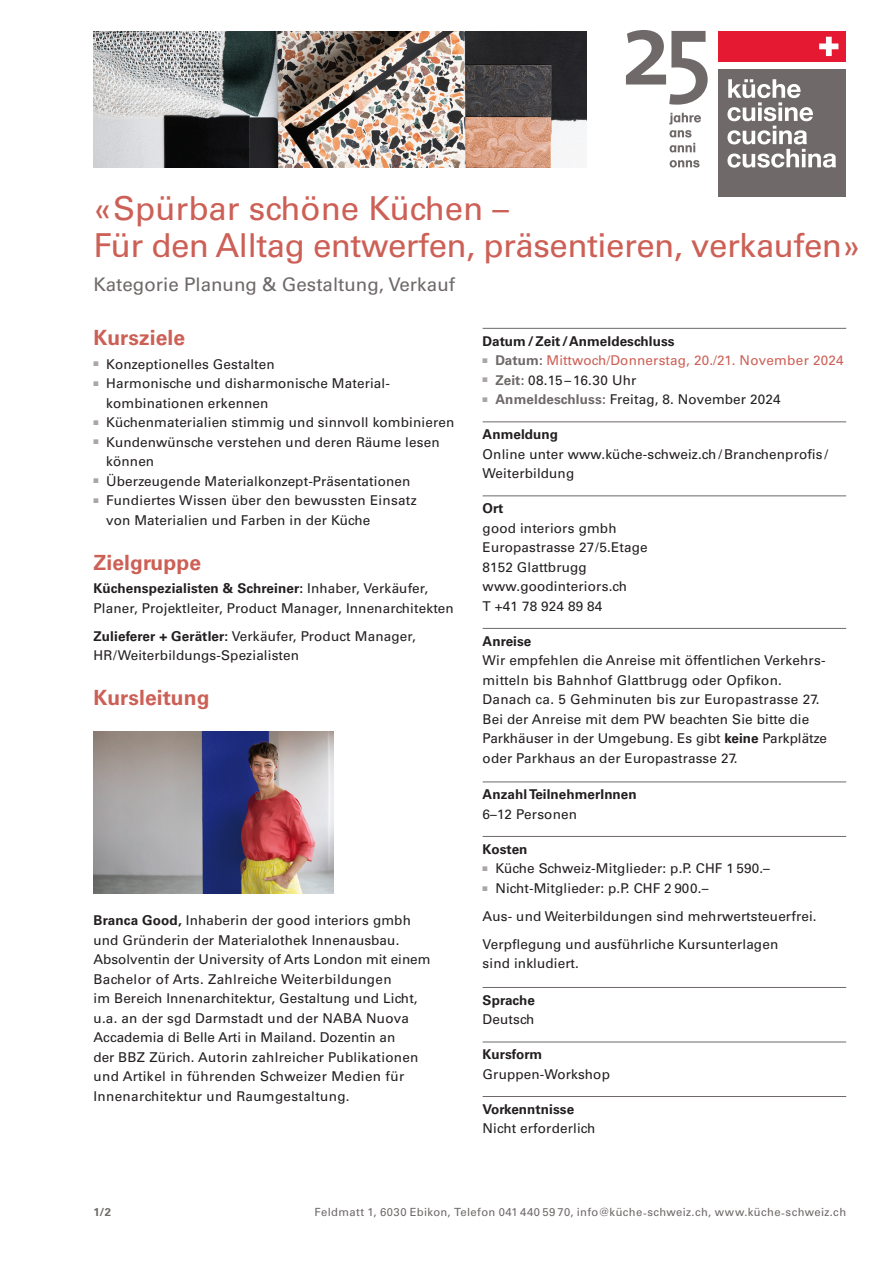
<style>
.page{position:relative;width:893px;height:1263px;background:#fff}
.page>*{position:absolute;margin:0;border:0;box-sizing:border-box;transform-origin:0 0}
.Headline{font:33px/37.5px "Univers LT Pro 55 Roman";letter-spacing:-.015em;color:#cd6056}
.Titel{font:700 21px "Univers LT Pro 65";letter-spacing:.005em;color:#cd6056}
.Subline{font:18.75px "Univers LT Pro 55 Roman";color:#6f6969}
.Grundschrift_Abstand{font:13.5px/19.5px "Univers LT Pro 55 Roman";letter-spacing:.01em;color:#231f20}
.Grundschrift{font:13.5px/19.5px "Univers LT Pro 55 Roman";letter-spacing:.01em;color:#231f20}
.Grundschrift_Aufzähl{font:13.5px/19.5px "Univers LT Pro 55 Roman";letter-spacing:.01em;color:#231f20}
.Untertitel_Linie{font:700 13.5px "Univers LT Pro 65";letter-spacing:.005em;color:#231f20}
.Grundschrift_Aufzähl-2{font:13.5px "Univers LT Pro 55 Roman";letter-spacing:.01em;color:#cd6056}
.t1{font:11.25px "Univers LT Pro 55 Roman";letter-spacing:.03em;color:#6f6969}
.Pagina{font:700 11.25px "Univers LT Pro 65";color:#6f6969}
.s1{font-family:"Univers LT Pro 65";font-weight:700}
.s2{font-family:"Univers LT Pro 65";font-weight:700;color:#6f6969}
</style>
<div class="page">
<img style="left:94px;top:31px;width:493px;height:136px">
<hr style="left:483px;top:328px;width:363px;height:1px;background:#6f6969">
<hr style="left:483px;top:421px;width:363px;height:1px;background:#6f6969">
<hr style="left:483px;top:495px;width:363px;height:1px;background:#6f6969">
<hr style="left:483px;top:628px;width:363px;height:1px;background:#6f6969">
<hr style="left:483px;top:781px;width:363px;height:1px;background:#6f6969">
<hr style="left:483px;top:836px;width:363px;height:1px;background:#6f6969">
<hr style="left:483px;top:987px;width:363px;height:1px;background:#6f6969">
<hr style="left:483px;top:1041px;width:363px;height:1px;background:#6f6969">
<hr style="left:483px;top:1096px;width:363px;height:1px;background:#6f6969">
<img style="left:94px;top:731px;width:239px;height:162px">
<svg style="left:626px;top:30px;width:82px;height:75px"></svg>
<svg style="left:669px;top:113px;width:32px;height:24px"></svg>
<svg style="left:670px;top:143px;width:25px;height:9px"></svg>
<svg style="left:670px;top:160px;width:30px;height:7px"></svg>
<div style="left:719px;top:70px;width:127px;height:127px;background:#6f6969"></div>
<svg style="left:727px;top:79px;width:109px;height:89px"></svg>
<div style="left:719px;top:31px;width:127px;height:31px;background:#e51931"></div>
<svg style="left:819px;top:37px;width:19px;height:19px"></svg>
<p class="Headline" style="left:94px;top:188px;width:769px">«Spürbar schöne Küchen –<br>Für den Alltag entwerfen, präsentieren, verkaufen»</p>
<p class="Subline" style="left:94px;top:271px;width:363px">Kategorie Planung &amp; Gestaltung, Verkauf</p>
<p class="Titel" style="left:94px;top:323px;width:93px">Kursziele</p>
<p class="Grundschrift_Aufzähl" style="left:94px;top:353px;width:183px"><sup>■</sup> Konzeptionelles Gestalten</p>
<p class="Grundschrift_Aufzähl" style="left:106px;top:373px;width:285px;text-indent:-13px"><sup>■</sup> Harmonische und disharmonische Material&shy;kombinationen erkennen</p>
<p class="Grundschrift_Aufzähl" style="left:94px;top:412px;width:362px"><sup>■</sup> Küchenmaterialien stimmig und sinnvoll kombinieren</p>
<p class="Grundschrift_Aufzähl" style="left:106px;top:431px;width:335px;text-indent:-13px"><sup>■</sup> Kundenwünsche verstehen und deren Räume lesen können</p>
<p class="Grundschrift_Aufzähl" style="left:94px;top:470px;width:318px"><sup>■</sup> Überzeugende Materialkonzept-Präsentationen</p>
<p class="Grundschrift_Aufzähl" style="left:106px;top:490px;width:312px;text-indent:-13px"><sup>■</sup> Fundiertes Wissen über den bewussten Einsatz von Materialien und Farben in der Küche</p>
<p class="Titel" style="left:94px;top:547px;width:109px">Zielgruppe</p>
<p class="Grundschrift" style="left:94px;top:578px;width:362px"><span class="s1">Küchenspezialisten &amp; Schreiner:</span> Inhaber, Verkäufer,<br>Planer, Projektleiter, Product Manager, Innenarchitekten</p>
<p class="Grundschrift_Abstand" style="left:94px;top:626px;width:324px"><span class="s1">Zulieferer + Gerätler:</span> Verkäufer, Product Manager,<br>HR/Weiterbildungs-Spezialisten</p>
<p class="Titel" style="left:94px;top:683px;width:117px">Kursleitung</p>
<p class="Grundschrift_Abstand" style="left:94px;top:910px;width:338px"><span class="s1">Branca Good,</span> Inhaberin der good interiors gmbh und Gründerin der Materialothek Innenausbau.<br>Absolventin der University of Arts London mit einem Bachelor of Arts. Zahlreiche Weiterbildungen<br>im Bereich Innenarchitektur, Gestaltung und Licht, u.a. an der sgd Darmstadt und der NABA Nuova Accademia di Belle Arti in Mailand. Dozentin an<br>der BBZ Zürich. Autorin zahlreicher Publikationen und Artikel in führenden Schweizer Medien für Innenarchitektur und Raumgestaltung.</p>
<p class="Untertitel_Linie" style="left:483px;top:331px;width:193px">Datum/Zeit /Anmeldeschluss</p>
<p class="Grundschrift_Aufzähl-2" style="left:483px;top:351px;width:363px"><sup>■</sup> <span class="s2">Datum:</span> Mittwoch/Donnerstag, 20./21. November 2024</p>
<p class="Grundschrift_Aufzähl" style="left:483px;top:370px;width:155px"><sup>■</sup> <span class="s2">Zeit:</span> 08.15– 16.30 Uhr</p>
<p class="Grundschrift_Aufzähl" style="left:483px;top:389px;width:299px"><sup>■</sup> <span class="s2">Anmeldeschluss:</span> Freitag, 8. November 2024</p>
<p class="Untertitel_Linie" style="left:483px;top:425px;width:77px">Anmeldung</p>
<p class="Grundschrift" style="left:483px;top:444px;width:347px">Online unter www.küche-schweiz.ch/Branchenprofis /<br>Weiterbildung</p>
<p class="Untertitel_Linie" style="left:483px;top:499px;width:22px">Ort</p>
<p class="Grundschrift" style="left:483px;top:518px;width:135px">good interiors gmbh</p>
<p class="Grundschrift" style="left:483px;top:537px;width:167px">Europastrasse 27/5.Etage</p>
<p class="Grundschrift" style="left:483px;top:557px;width:106px">8152 Glattbrugg</p>
<p class="Grundschrift" style="left:483px;top:576px;width:146px">www.goodinteriors.ch</p>
<p class="Grundschrift" style="left:483px;top:596px;width:121px">T +41 78 924 89 84</p>
<p class="Untertitel_Linie" style="left:483px;top:631px;width:50px">Anreise</p>
<p class="Grundschrift" style="left:483px;top:650px;width:346px">Wir empfehlen die Anreise mit öffentlichen Verkehrs&shy;mitteln bis Bahnhof Glattbrugg oder Opfikon.<br>Danach ca. 5 Gehminuten bis zur Europastrasse 27.<br>Bei der Anreise mit dem PW beachten Sie bitte die Parkhäuser in der Umgebung. Es gibt <span class="s1">keine</span> Parkplätze oder Parkhaus an der Europastrasse 27.</p>
<p class="Untertitel_Linie" style="left:483px;top:785px;width:156px">Anzahl TeilnehmerInnen</p>
<p class="Grundschrift" style="left:483px;top:804px;width:96px">6–12 Personen</p>
<p class="Untertitel_Linie" style="left:483px;top:839px;width:46px">Kosten</p>
<p class="Grundschrift_Aufzähl" style="left:483px;top:858px;width:289px"><sup>■</sup> Küche Schweiz-Mitglieder: p.P. CHF 1 590.–</p>
<p class="Grundschrift_Aufzähl" style="left:483px;top:878px;width:227px"><sup>■</sup> Nicht-Mitglieder: p.P. CHF 2 900.–</p>
<p class="Grundschrift_Abstand" style="left:483px;top:906px;width:336px">Aus- und Weiterbildungen sind mehrwertsteuerfrei.</p>
<p class="Grundschrift_Abstand" style="left:483px;top:934px;width:297px">Verpflegung und ausführliche Kursunterlagen sind inkludiert.</p>
<p class="Untertitel_Linie" style="left:483px;top:990px;width:54px">Sprache</p>
<p class="Grundschrift" style="left:483px;top:1009px;width:53px">Deutsch</p>
<p class="Untertitel_Linie" style="left:483px;top:1045px;width:61px">Kursform</p>
<p class="Grundschrift" style="left:483px;top:1064px;width:129px">Gruppen-Workshop</p>
<p class="Untertitel_Linie" style="left:483px;top:1099px;width:93px">Vorkenntnisse</p>
<p class="Grundschrift" style="left:483px;top:1118px;width:114px">Nicht erforderlich</p>
<p class="Pagina" style="left:94px;top:1204px;width:19px">1/2</p>
<p class="t1" style="left:315px;top:1204px;width:533px">Feldmatt 1, 6030 Ebikon, Telefon 041 440 59 70, info@küche-schweiz.ch, www.küche-schweiz.ch</p>
</div>
